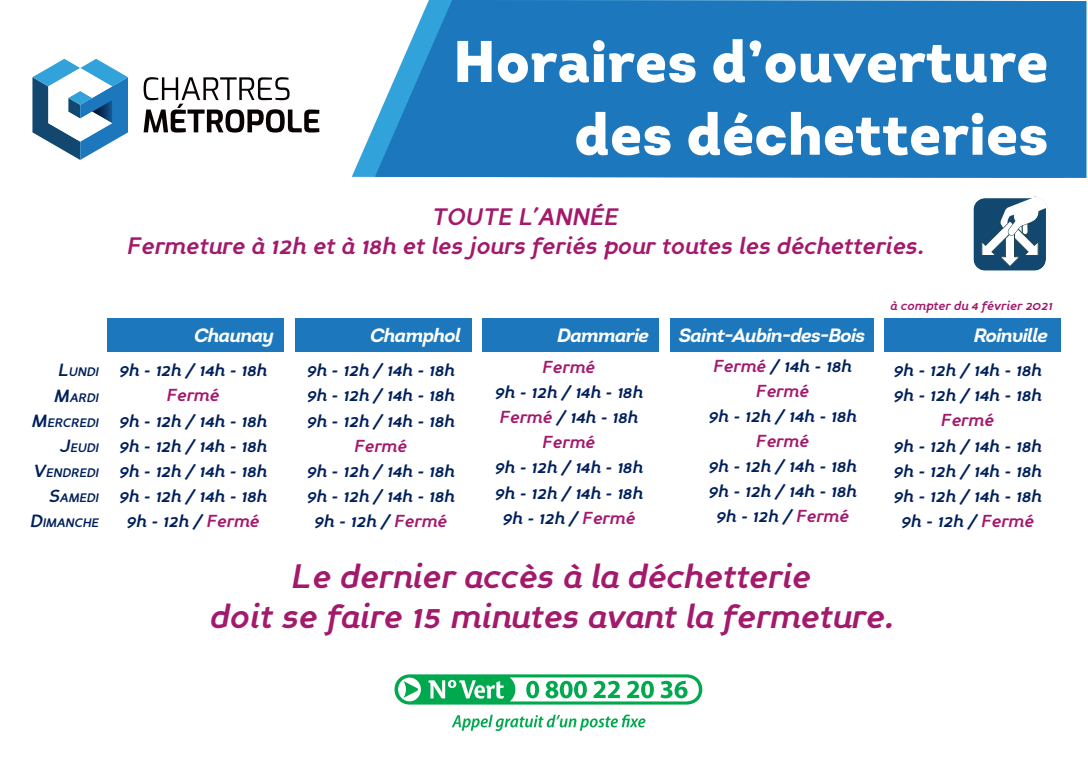
<style>
.page{position:relative;width:1088px;height:780px;background:#fff}
.page>*{position:absolute;margin:0;border:0;box-sizing:border-box;transform-origin:0 0}
.t1{font:900 58.62px/72.6px "Intro";color:#fff;text-align:right}
.t2{font:italic 700 33.75px/40.5px "Perspective Sans";color:#a3196c;text-align:center}
.t3{font:italic 700 23.75px/28.5px "Perspective Sans";color:#a3196c;text-align:center}
.t4{font:italic 700 19.25px "Intro";letter-spacing:-.04em;color:#fff}
.t5{font:italic 700 17.38px/25px "Perspective Sans";color:#00205b;text-align:center}
.t6{font:italic 700 17.38px/25px "Perspective Sans";color:#a3196c;text-align:center}
.t7{font:italic 700 12.5px "Perspective Sans";color:#a3196c}
.t8{font:italic 700 12.25px/25.1px "Perspective Sans";color:#00205b;text-align:right}
.s1{font-size:17.5px}
.s2{color:#a3196c}
.s3{color:#00205b}
</style>
<div class="page">
<svg style="left:452px;top:714px;width:193px;height:17px"></svg>
<svg style="left:392px;top:672px;width:313px;height:35px"></svg>
<svg style="left:394px;top:674px;width:308px;height:30px"></svg>
<svg style="left:352px;top:124px;width:23px;height:53px"></svg>
<svg style="left:144px;top:77px;width:175px;height:55px"></svg>
<svg style="left:32px;top:59px;width:96px;height:101px"></svg>
<div style="left:375px;top:0;width:711px;height:178px;background:#1c77bc"></div>
<div style="left:670px;top:318px;width:203px;height:33px;background:#1c77bc"></div>
<div style="left:884px;top:318px;width:176px;height:33px;background:#1c77bc"></div>
<div style="left:482px;top:318px;width:177px;height:33px;background:#1c77bc"></div>
<div style="left:295px;top:318px;width:176px;height:33px;background:#1c77bc"></div>
<div style="left:108px;top:318px;width:176px;height:33px;background:#1c77bc"></div>
<div style="left:972px;top:197px;width:75px;height:74px;background:#124870;border-radius:12px"></div>
<svg style="left:981px;top:199px;width:66px;height:68px"></svg>
<div style="left:972px;top:196px;width:75px;height:76px;border:2px solid #fff;border-radius:12px"></div>
<p class="t8" style="left:31px;top:360px;width:70px"><span class="s1">L</span>UNDI<br><span class="s1">M</span>ARDI<br><span class="s1">M</span>ERCREDI<br><span class="s1">J</span>EUDI<br><span class="s1">V</span>ENDREDI<br><span class="s1">S</span>AMEDI<br><span class="s1">D</span>IMANCHE</p>
<h1 class="t1" style="left:453px;top:24px;width:597px">Horaires d’ouverture des déchetteries</h1>
<h3 class="t3" style="left:128px;top:203px;width:797px">TOUTE L’ANNÉE<br>Fermeture à 12h et à 18h et les jours feriés pour toutes les déchetteries.</h3>
<p class="t4" style="left:194px;top:323px;width:82px">Chaunay</p>
<p class="t5" style="left:119px;top:358px;width:149px">9h - 12h / 14h - 18h</p>
<p class="t6" style="left:167px;top:383px;width:54px">Fermé</p>
<p class="t5" style="left:119px;top:408px;width:149px">9h - 12h / 14h - 18h<br>9h - 12h / 14h - 18h<br>9h - 12h / 14h - 18h<br>9h - 12h / 14h - 18h<br>9h - 12h / <span class="s2">Fermé</span></p>
<p class="t4" style="left:370px;top:323px;width:92px">Champhol</p>
<p class="t5" style="left:307px;top:358px;width:149px;text-align:justify">9h - 12h / 14h - 18h 9h - 12h / 14h - 18h 9h - 12h / 14h - 18h</p>
<p class="t6" style="left:355px;top:433px;width:54px">Fermé</p>
<p class="t5" style="left:307px;top:458px;width:149px">9h - 12h / 14h - 18h<br>9h - 12h / 14h - 18h<br>9h - 12h / <span class="s2">Fermé</span></p>
<p class="t4" style="left:557px;top:323px;width:93px">Dammarie</p>
<p class="t6" style="left:543px;top:355px;width:54px">Fermé</p>
<p class="t5" style="left:495px;top:380px;width:149px">9h - 12h / 14h - 18h<br><span class="s2">Fermé</span> / 14h - 18h<br><span class="s2">Fermé</span></p>
<p class="t5" style="left:495px;top:455px;width:149px">9h - 12h / 14h - 18h<br>9h - 12h / 14h - 18h<br>9h - 12h / <span class="s2">Fermé</span></p>
<p class="t4" style="left:679px;top:323px;width:188px">Saint-Aubin-des-Bois</p>
<p class="t6" style="left:714px;top:353px;width:139px">Fermé <span class="s3">/ 14h - 18h<br></span>Fermé</p>
<p class="t5" style="left:709px;top:403px;width:149px">9h - 12h / 14h - 18h</p>
<p class="t6" style="left:757px;top:428px;width:54px">Fermé</p>
<p class="t5" style="left:709px;top:453px;width:149px">9h - 12h / 14h - 18h<br>9h - 12h / 14h - 18h<br>9h - 12h / <span class="s2">Fermé</span></p>
<p class="t7" style="left:890px;top:298px;width:164px">à compter du 4 février 2021</p>
<p class="t4" style="left:974px;top:323px;width:76px">Roinville</p>
<p class="t5" style="left:894px;top:358px;width:149px;text-align:left">9h - 12h / 14h - 18h<br>9h - 12h / 14h - 18h</p>
<p class="t6" style="left:941px;top:408px;width:54px">Fermé</p>
<p class="t5" style="left:894px;top:433px;width:149px">9h - 12h / 14h - 18h<br>9h - 12h / 14h - 18h<br>9h - 12h / 14h - 18h<br>9h - 12h / <span class="s2">Fermé</span></p>
<h2 class="t2" style="left:210px;top:556px;width:684px">Le dernier accès à la déchetterie<br>doit se faire 15 minutes avant la fermeture.</h2>
</div>
